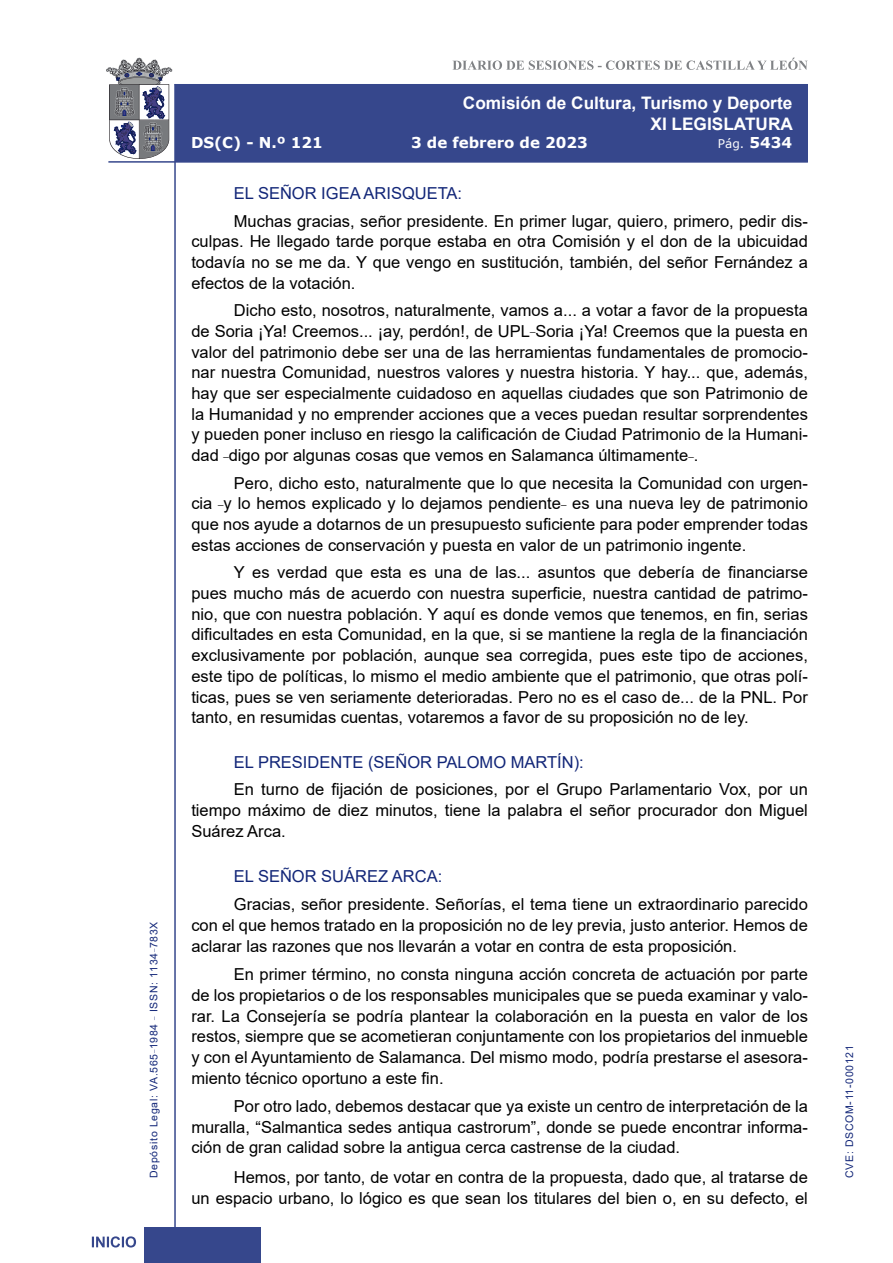
<style>
.page{position:relative;width:893px;height:1263px;background:#fff}
.page>*{position:absolute;margin:0;border:0;box-sizing:border-box;transform-origin:0 0}
.t1{font:700 17.25px/20.7px "Arial";color:#fff;text-align:right}
.t2{font:16.5px/20.7px "Arial";color:#000;text-align:justify}
.Orador{font:16.5px "Arial";color:#122678}
.t3{font:700 15px "Verdana";color:#fff}
.t4{font:12px "Verdana";color:#fff}
.t5{font:10.5px "Arial";letter-spacing:.065em;color:#122678}
.s1{font-weight:700;font-size:15px}
</style>
<div class="page">
<svg style="left:452px;top:58px;width:356px;height:12px"></svg>
<hr style="left:174px;top:84px;width:2px;height:1179px;background:#36478c">
<div style="left:144px;top:1227px;width:117px;height:36px;background:#36478c"></div>
<div style="left:175px;top:84px;width:633px;height:78px;background:#36478c"></div>
<hr style="left:108px;top:161px;width:700px;height:2px;background:#36478c">
<svg style="left:92px;top:1236px;width:44px;height:11px"></svg>
<svg style="left:106px;top:58px;width:66px;height:101px"></svg>
<p class="t5" style="left:146px;top:1178px;width:258px;rotate:-90deg">Depósito Legal: VA.565<sup>_</sup>1984 <sup>_</sup> ISSN: 1134<sup>_</sup>783X</p>
<p class="t1" style="left:463px;top:93px;width:332px">Comisión de Cultura, Turismo y Deporte<br>XI LEGISLATURA</p>
<p class="t3" style="left:191px;top:132px;width:133px">DS(C) - N.º 121</p>
<p class="t3" style="left:411px;top:132px;width:178px">3 de febrero de 2023</p>
<p class="t4" style="left:718px;top:135px;width:76px">Pág. <span class="s1">5434</span></p>
<p class="Orador" style="left:234px;top:182px;width:230px">EL SEÑOR IGEA ARISQUETA:</p>
<p class="t2" style="left:191px;top:210px;width:618px;text-indent:43px">Muchas gracias, señor presidente. En primer lugar, quiero, primero, pedir dis&shy;culpas. He llegado tarde porque estaba en otra Comisión y el don de la ubicuidad todavía no se me da. Y que vengo en sustitución, también, del señor Fernández a efectos de la votación.</p>
<p class="t2" style="left:191px;top:300px;width:618px;text-indent:43px">Dicho esto, nosotros, naturalmente, vamos a... a votar a favor de la propuesta de Soria ¡Ya! Creemos... ¡ay, perdón!, de UPL<sup>_</sup>Soria ¡Ya! Creemos que la puesta en valor del patrimonio debe ser una de las herramientas fundamentales de promocio&shy;nar nuestra Comunidad, nuestros valores y nuestra historia. Y hay... que, además, hay que ser especialmente cuidadoso en aquellas ciudades que son Patrimonio de la Humanidad y no emprender acciones que a veces puedan resultar sorprendentes y pueden poner incluso en riesgo la calificación de Ciudad Patrimonio de la Humani&shy;dad <sup>_</sup>digo por algunas cosas que vemos en Salamanca últimamente<sup>_</sup>.</p>
<p class="t2" style="left:191px;top:472px;width:618px;text-indent:43px">Pero, dicho esto, naturalmente que lo que necesita la Comunidad con urgen&shy;cia <sup>_</sup>y lo hemos explicado y lo dejamos pendiente<sup>_</sup> es una nueva ley de patrimonio que nos ayude a dotarnos de un presupuesto suficiente para poder emprender todas estas acciones de conservación y puesta en valor de un patrimonio ingente.</p>
<p class="t2" style="left:191px;top:562px;width:618px;text-indent:43px">Y es verdad que esta es una de las... asuntos que debería de financiarse pues mucho más de acuerdo con nuestra superficie, nuestra cantidad de patrimo&shy;nio, que con nuestra población. Y aquí es donde vemos que tenemos, en fin, serias dificultades en esta Comunidad, en la que, si se mantiene la regla de la financiación exclusivamente por población, aunque sea corregida, pues este tipo de acciones, este tipo de políticas, lo mismo el medio ambiente que el patrimonio, que otras polí&shy;ticas, pues se ven seriamente deterioradas. Pero no es el caso de... de la PNL. Por tanto, en resumidas cuentas, votaremos a favor de su proposición no de ley.</p>
<p class="Orador" style="left:234px;top:750px;width:351px">EL PRESIDENTE (SEÑOR PALOMO MARTÍN):</p>
<p class="t2" style="left:191px;top:779px;width:618px;text-indent:43px">En turno de fijación de posiciones, por el Grupo Parlamentario Vox, por un tiempo máximo de diez minutos, tiene la palabra el señor procurador don Miguel Suárez Arca.</p>
<p class="Orador" style="left:234px;top:865px;width:210px">EL SEÑOR SUÁREZ ARCA:</p>
<p class="t2" style="left:191px;top:894px;width:618px;text-indent:43px">Gracias, señor presidente. Señorías, el tema tiene un extraordinario parecido con el que hemos tratado en la proposición no de ley previa, justo anterior. Hemos de aclarar las razones que nos llevarán a votar en contra de esta proposición.</p>
<p class="t2" style="left:191px;top:964px;width:618px;text-indent:43px">En primer término, no consta ninguna acción concreta de actuación por parte de los propietarios o de los responsables municipales que se pueda examinar y valo&shy;rar. La Consejería se podría plantear la colaboración en la puesta en valor de los restos, siempre que se acometieran conjuntamente con los propietarios del inmueble y con el Ayuntamiento de Salamanca. Del mismo modo, podría prestarse el asesora&shy;miento técnico oportuno a este fin.</p>
<p class="t2" style="left:191px;top:1096px;width:618px;text-indent:43px">Por otro lado, debemos destacar que ya existe un centro de interpretación de la muralla, “Salmantica sedes antiqua castrorum”, donde se puede encontrar informa&shy;ción de gran calidad sobre la antigua cerca castrense de la ciudad.</p>
<p class="t2" style="left:191px;top:1166px;width:618px;text-align:right">Hemos, por tanto, de votar en contra de la propuesta, dado que, al tratarse de<br>un espacio urbano, lo lógico es que sean los titulares del bien o, en su defecto, el</p>
<p class="t5" style="left:842px;top:1178px;width:134px;rotate:-90deg">CVE: DSCOM-11-000121</p>
</div>
